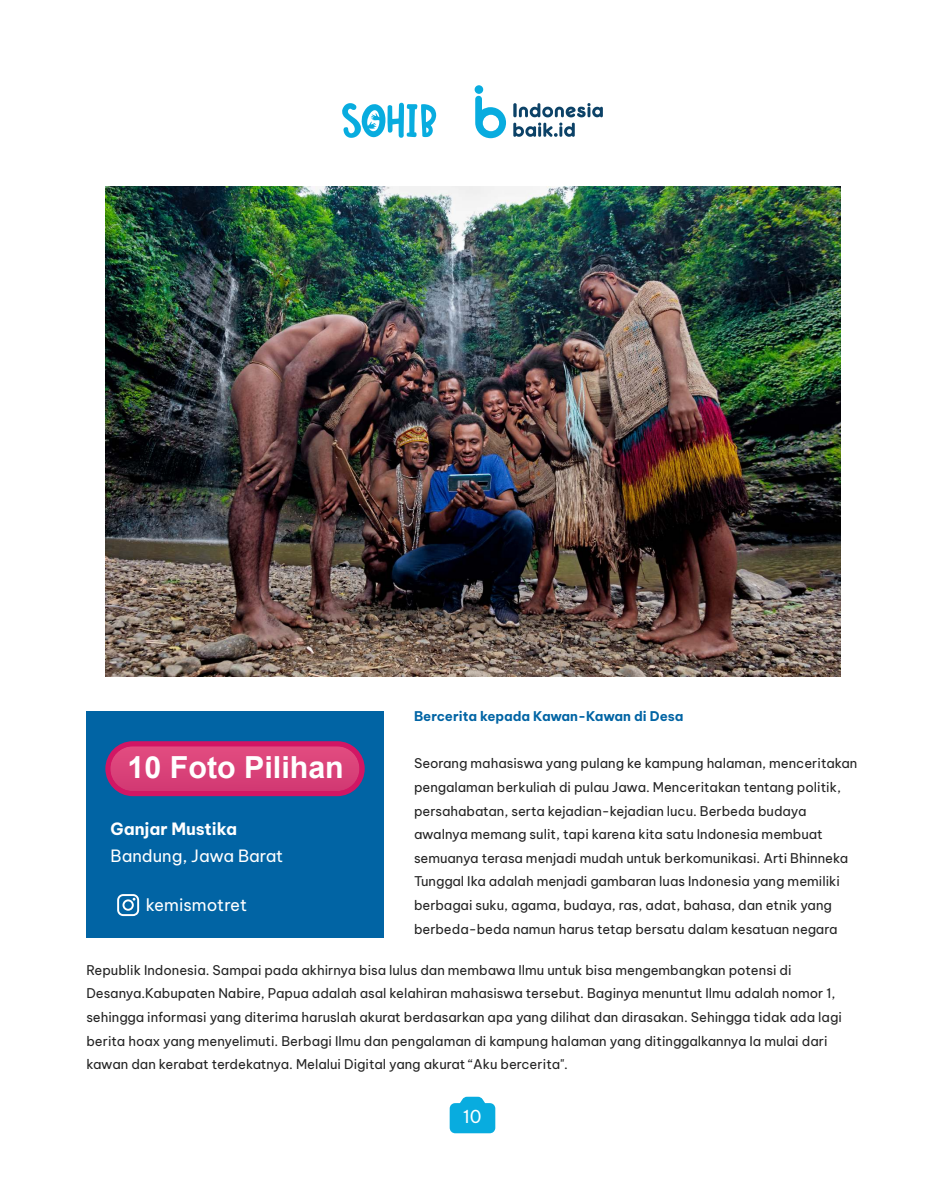
<style>
.page{position:relative;width:945px;height:1182px;background:#fff}
.page>*{position:absolute;margin:0;border:0;box-sizing:border-box;transform-origin:0 0}
.t1{font:700 30.36px "Arial";color:#fff}
.t2{font:17.5px "Be Vietnam Pro";color:#fff}
.t3{font:16.62px "Be Vietnam Pro";color:#fff}
.t4{font:700 16.62px "Be Vietnam Pro";color:#fff}
.t5{font:13.12px/23.6px "Be Vietnam Pro";color:#222}
.t6{font:700 13.12px "Be Vietnam Pro";letter-spacing:-.005em;color:#0164a4}
</style>
<div class="page">
<svg style="left:342px;top:103px;width:94px;height:35px"></svg>
<svg style="left:475px;top:96px;width:31px;height:42px"></svg>
<div style="left:475px;top:85px;width:8px;height:9px;background:#08acdf;border-radius:50%"></div>
<svg style="left:513px;top:103px;width:90px;height:34px"></svg>
<svg style="left:450px;top:1096px;width:45px;height:37px;background:#26b6e2"></svg>
<div style="left:86px;top:711px;width:298px;height:226px;background:#0164a4"></div>
<svg style="left:117px;top:894px;width:22px;height:21px"></svg>
<div style="left:105px;top:741px;width:260px;height:55px;background:#d21664;border-radius:27px"></div>
<div style="left:110px;top:746px;width:250px;height:45px;background:#da437a;border-radius:22px"></div>
<img style="left:105px;top:186px;width:735px;height:490px">
<p class="t6" style="left:414px;top:710px;width:271px">Bercerita kepada Kawan-Kawan di Desa</p>
<p class="t5" style="left:414px;top:752px;width:445px">Seorang mahasiswa yang pulang ke kampung halaman, menceritakan pengalaman berkuliah di pulau Jawa. Menceritakan tentang politik, persahabatan, serta kejadian-kejadian lucu. Berbeda budaya awalnya memang sulit, tapi karena kita satu Indonesia membuat semuanya terasa menjadi mudah untuk berkomunikasi. Arti Bhinneka Tunggal Ika adalah menjadi gambaran luas Indonesia yang memiliki berbagai suku, agama, budaya, ras, adat, bahasa, dan etnik yang berbeda-beda namun harus tetap bersatu dalam kesatuan negara</p>
<p class="t5" style="left:86px;top:958px;width:757px">Republik Indonesia. Sampai pada akhirnya bisa lulus dan membawa Ilmu untuk bisa mengembangkan potensi di Desanya.Kabupaten Nabire, Papua adalah asal kelahiran mahasiswa tersebut. Baginya menuntut Ilmu adalah nomor 1, sehingga informasi yang diterima haruslah akurat berdasarkan apa yang dilihat dan dirasakan. Sehingga tidak ada lagi berita hoax yang menyelimuti. Berbagi Ilmu dan pengalaman di kampung halaman yang ditinggalkannya Ia mulai dari kawan dan kerabat terdekatnya. Melalui Digital yang akurat “Aku bercerita".</p>
<h1 class="t1" style="left:128px;top:749px;width:218px">10 Foto Pilihan</h1>
<p class="t4" style="left:111px;top:822px;width:128px">Ganjar Mustika</p>
<p class="t3" style="left:111px;top:847px;width:174px">Bandung, Jawa Barat</p>
<p class="t3" style="left:146px;top:896px;width:103px">kemismotret</p>
<h2 class="t2" style="left:146px;top:896px;width:116px">bagusngrho_</h2>
<h2 class="t2" style="left:463px;top:1108px;width:20px">10</h2>
</div>
